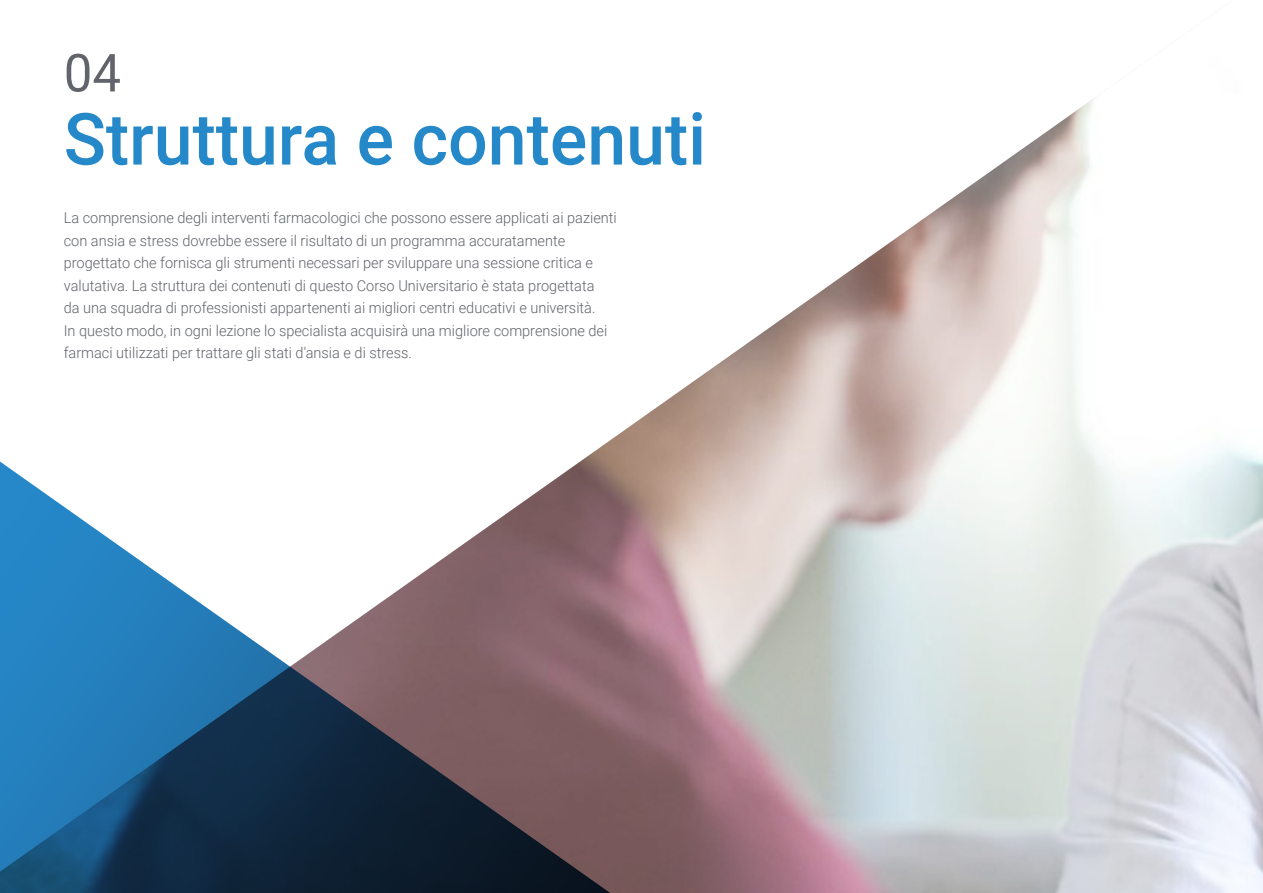
<style>
.page{position:relative;width:1263px;height:893px;background:#fff}
.page>*{position:absolute;margin:0;border:0;box-sizing:border-box;transform-origin:0 0}
.t1{font:500 72px "Roboto";color:#2488c9}
.t2{font:52.5px "Roboto";color:#61646a}
.t3{font:300 15px/22.5px "Roboto";color:#61646a}
</style>
<div class="page">
<img style="left:602px;top:98px;width:661px;height:795px">
<svg style="left:0;top:446px;width:640px;height:447px"></svg>
<h2 class="t2" style="left:64px;top:36px;width:59px">04</h2>
<h1 class="t1" style="left:64px;top:89px;width:644px">Struttura e contenuti</h1>
<p class="t3" style="left:64px;top:206px;width:554px">La comprensione degli interventi farmacologici che possono essere applicati ai pazienti con ansia e stress dovrebbe essere il risultato di un programma accuratamente progettato che fornisca gli strumenti necessari per sviluppare una sessione critica e valutativa. La struttura dei contenuti di questo Corso Universitario è stata progettata<br>da una squadra di professionisti appartenenti ai migliori centri educativi e università.<br>In questo modo, in ogni lezione lo specialista acquisirà una migliore comprensione dei farmaci utilizzati per trattare gli stati d'ansia e di stress.</p>
</div>
